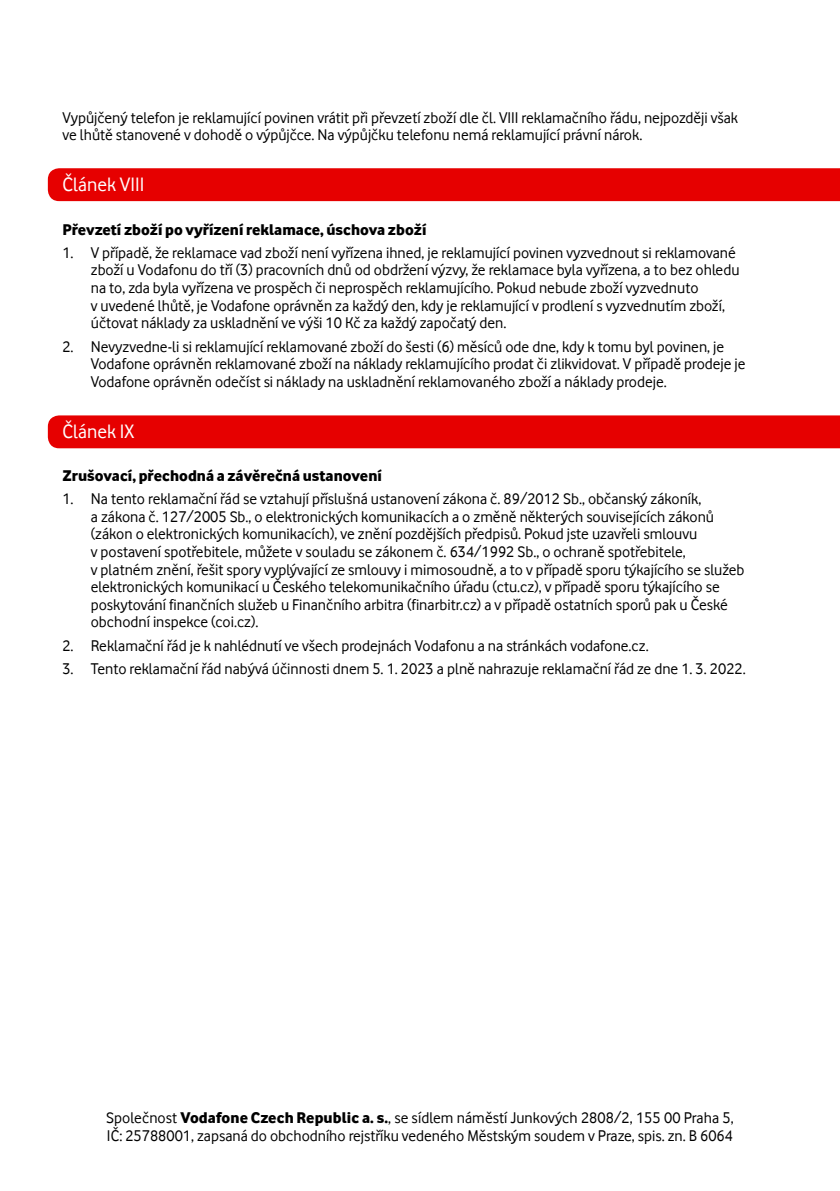
<style>
.page{position:relative;width:840px;height:1191px;background:#fff}
.page>*{position:absolute;margin:0;border:0;box-sizing:border-box;transform-origin:0 0}
.t1{font:20px "Vodafone Rg";color:#fff}
.t2{font:16px/17.6px "Vodafone Rg";color:#000}
.t3{font:16px "Vodafone Ex B";color:#000}
.s1{font-family:"Vodafone Ex B"}
</style>
<div class="page">
<div style="left:48px;top:168px;width:791px;height:33px;background:#e60000"></div>
<div style="left:48px;top:415px;width:791px;height:33px;background:#e60000"></div>
<p class="t2" style="left:62px;top:109px;width:676px">Vypůjčený telefon je reklamující povinen vrátit při převzetí zboží dle čl. VIII reklamačního řádu, nejpozději však ve lhůtě stanovené v dohodě o výpůjčce. Na výpůjčku telefonu nemá reklamující právní nárok.</p>
<p class="t1" style="left:62px;top:173px;width:83px">Článek VIII</p>
<p class="t3" style="left:62px;top:219px;width:365px">Převzetí zboží po vyřízení reklamace, úschova zboží</p>
<p class="t2" style="left:91px;top:244px;width:650px;text-indent:-28px">1. V případě, že reklamace vad zboží není vyřízena ihned, je reklamující povinen vyzvednout si reklamované zboží u Vodafonu do tří (3) pracovních dnů od obdržení výzvy, že reklamace byla vyřízena, a to bez ohledu na to, zda byla vyřízena ve prospěch či neprospěch reklamujícího. Pokud nebude zboží vyzvednuto<br>v uvedené lhůtě, je Vodafone oprávněn za každý den, kdy je reklamující v prodlení s vyzvednutím zboží, účtovat náklady za uskladnění ve výši 10 Kč za každý započatý den.</p>
<p class="t2" style="left:91px;top:337px;width:656px;text-indent:-28px">2. Nevyzvedne-li si reklamující reklamované zboží do šesti (6) měsíců ode dne, kdy k tomu byl povinen, je<br>Vodafone oprávněn reklamované zboží na náklady reklamujícího prodat či zlikvidovat. V případě prodeje je<br>Vodafone oprávněn odečíst si náklady na uskladnění reklamovaného zboží a náklady prodeje.</p>
<p class="t1" style="left:62px;top:420px;width:73px">Článek IX</p>
<p class="t3" style="left:62px;top:465px;width:321px">Zrušovací, přechodná a závěrečná ustanovení</p>
<p class="t2" style="left:91px;top:490px;width:654px;text-indent:-28px">1. Na tento reklamační řád se vztahují příslušná ustanovení zákona č. 89/2012 Sb., občanský zákoník,<br>a zákona č. 127/2005 Sb., o elektronických komunikacích a o změně některých souvisejících zákonů (zákon o elektronických komunikacích), ve znění pozdějších předpisů. Pokud jste uzavřeli smlouvu<br>v postavení spotřebitele, můžete v souladu se zákonem č. 634/1992 Sb., o ochraně spotřebitele,<br>v platném znění, řešit spory vyplývající ze smlouvy i mimosoudně, a to v případě sporu týkajícího se služeb elektronických komunikací u Českého telekomunikačního úřadu (ctu.cz), v případě sporu týkajícího se poskytování finančních služeb u Finančního arbitra (finarbitr.cz) a v případě ostatních sporů pak u České obchodní inspekce (coi.cz).</p>
<p class="t2" style="left:62px;top:636px;width:587px">2. Reklamační řád je k nahlédnutí ve všech prodejnách Vodafonu a na stránkách vodafone.cz.</p>
<p class="t2" style="left:62px;top:659px;width:684px">3. Tento reklamační řád nabývá účinnosti dnem 5. 1. 2023 a plně nahrazuje reklamační řád ze dne 1. 3. 2022.</p>
<p class="t2" style="left:106px;top:1108px;width:628px">Společnost <span class="s1">Vodafone Czech Republic a. s.</span>, se sídlem náměstí Junkových 2808/2, 155 00 Praha 5,<br>IČ: 25788001, zapsaná do obchodního rejstříku vedeného Městským soudem v Praze, spis. zn. B 6064</p>
</div>
